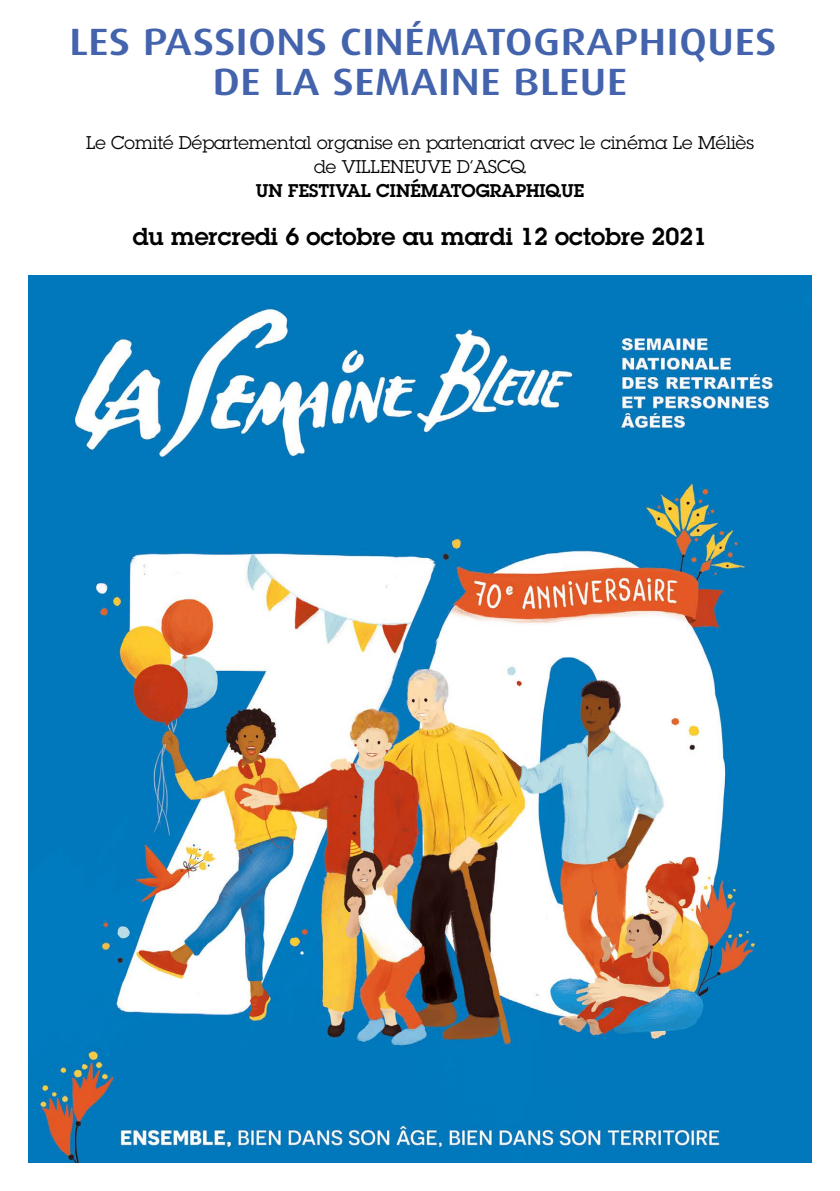
<style>
.page{position:relative;width:840px;height:1191px;background:#fff}
.page>*{position:absolute;margin:0;border:0;box-sizing:border-box;transform-origin:0 0}
.t1{font:500 38px/40px "Dax";color:#4364ad;text-align:center;scale:1.2 1}
.t2{font:600 24px "Lubalin Graph";color:#000}
.t3{font:18px/24px "Lubalin Graph";color:#000;text-align:center}
.t4{font:600 18px "Lubalin Graph";color:#000}
</style>
<div class="page">
<img style="left:28px;top:276px;width:783px;height:886px">
<h1 class="t1" style="left:69px;top:23px;width:591px">LES PASSIONS CINÉMATOGRAPHIQUES<br>DE LA SEMAINE BLEUE</h1>
<p class="t3" style="left:86px;top:130px;width:669px">Le Comité Départemental organise en partenariat avec le cinéma Le Méliès de VILLENEUVE D’ASCQ</p>
<p class="t4" style="left:256px;top:179px;width:330px">un festival cinématographique</p>
<h2 class="t2" style="left:133px;top:221px;width:575px">du mercredi 6 octobre au mardi 12 octobre 2021</h2>
</div>
